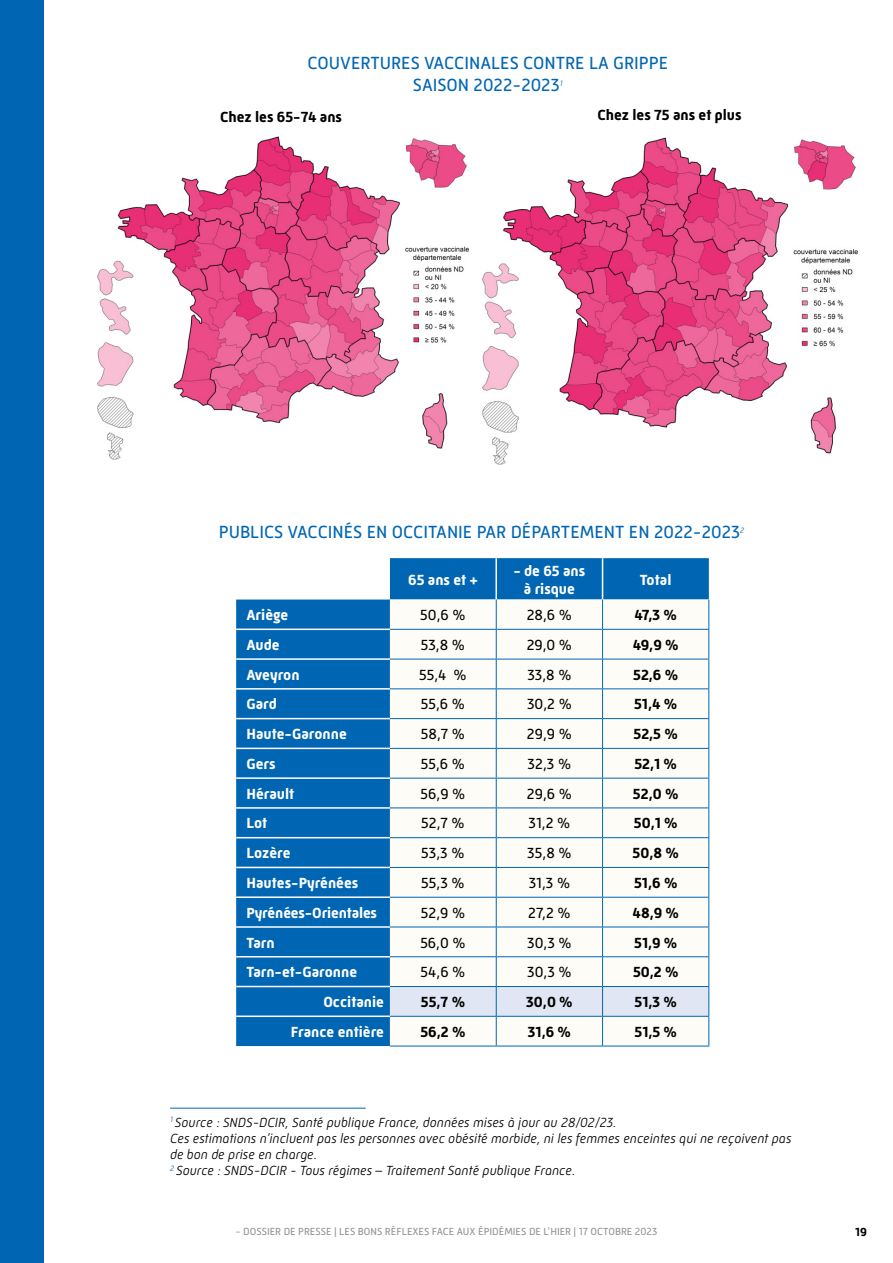
<style>
.page{position:relative;width:893px;height:1263px;background:#fff}
.page>*{position:absolute;margin:0;border:0;box-sizing:border-box;transform-origin:0 0}
.t1{font:18px/21.6px "Mic 32 New";color:#0066b3;text-align:center}
.t2{font:700 15px/18px "Mic 32 New";color:#fff;text-align:center}
.t3{font:15px "Mic 32 New";color:#000}
.t4{font:700 15px "Mic 32 New";color:#000}
.t5{font:italic 300 13.5px/16.2px "Mic 32 New";color:#000}
.t6{font:700 12px "Mic 32 New";color:#000}
.t7{font:10.5px "Mic 32 New";color:#939598}
.t8{font:italic 300 7.8px "Mic 32 New";color:#0066b3}
</style>
<div class="page">
<div style="left:0;top:0;width:44px;height:1263px;background:#0066b3"></div>
<img style="left:98px;top:136px;width:370px;height:324px">
<img style="left:482px;top:137px;width:375px;height:328px">
<hr style="left:170px;top:1108px;width:196px;height:1px;background:#0066b3">
<svg style="left:236px;top:558px;width:473px;height:488px;background:#1472b9"></svg>
<svg style="left:390px;top:599px;width:318px;height:30px"></svg>
<hr style="left:495px;top:558px;width:2px;height:41px;background:#fff">
<hr style="left:602px;top:558px;width:1px;height:41px;background:#fff">
<hr style="left:236px;top:628px;width:154px;height:2px;background:#fff">
<hr style="left:236px;top:658px;width:154px;height:2px;background:#fff">
<hr style="left:236px;top:688px;width:154px;height:2px;background:#fff">
<hr style="left:236px;top:718px;width:154px;height:1px;background:#fff">
<hr style="left:236px;top:748px;width:154px;height:1px;background:#fff">
<hr style="left:236px;top:777px;width:154px;height:2px;background:#fff">
<hr style="left:236px;top:807px;width:154px;height:2px;background:#fff">
<hr style="left:236px;top:837px;width:154px;height:1px;background:#fff">
<hr style="left:236px;top:867px;width:154px;height:1px;background:#fff">
<hr style="left:236px;top:896px;width:154px;height:2px;background:#fff">
<hr style="left:236px;top:926px;width:154px;height:2px;background:#fff">
<hr style="left:236px;top:956px;width:154px;height:1px;background:#fff">
<hr style="left:236px;top:986px;width:154px;height:1px;background:#fff">
<hr style="left:236px;top:1015px;width:154px;height:2px;background:#fff">
<hr style="left:496px;top:599px;width:1px;height:30px;background:#0066b3">
<hr style="left:602px;top:599px;width:1px;height:30px;background:#0066b3">
<hr style="left:708px;top:599px;width:1px;height:30px;background:#0066b3">
<hr style="left:390px;top:629px;width:106px;height:1px;background:#0066b3">
<hr style="left:496px;top:629px;width:107px;height:1px;background:#0066b3">
<hr style="left:603px;top:629px;width:106px;height:1px;background:#0066b3">
<svg style="left:390px;top:630px;width:319px;height:416px"></svg>
<hr style="left:390px;top:1046px;width:106px;height:1px;background:#0066b3">
<hr style="left:496px;top:1046px;width:107px;height:1px;background:#0066b3">
<hr style="left:603px;top:1046px;width:106px;height:1px;background:#0066b3">
<h1 class="t1" style="left:307px;top:52px;width:362px">COUVERTURES VACCINALES CONTRE LA GRIPPE<br>SAISON 2022-2023</h1>
<p class="t8" style="left:560px;top:79px;width:4px">1</p>
<p class="t4" style="left:220px;top:108px;width:124px">Chez les 65-74 ans</p>
<p class="t4" style="left:597px;top:106px;width:146px">Chez les 75 ans et plus</p>
<h1 class="t1" style="left:219px;top:521px;width:523px">PUBLICS VACCINÉS EN OCCITANIE PAR DÉPARTEMENT EN 2022-2023</h1>
<p class="t8" style="left:740px;top:526px;width:6px">2</p>
<p class="t2" style="left:408px;top:570px;width:71px">65 ans et +</p>
<p class="t2" style="left:513px;top:561px;width:73px">- de 65 ans à risque</p>
<p class="t2" style="left:640px;top:570px;width:33px">Total</p>
<p class="t2" style="left:246px;top:606px;width:43px">Ariège</p>
<p class="t3" style="left:420px;top:606px;width:47px">50,6 %</p>
<p class="t3" style="left:527px;top:606px;width:47px">28,6 %</p>
<p class="t4" style="left:634px;top:606px;width:44px">47,3 %</p>
<p class="t2" style="left:246px;top:636px;width:35px">Aude</p>
<p class="t3" style="left:421px;top:636px;width:46px">53,8 %</p>
<p class="t3" style="left:527px;top:636px;width:47px">29,0 %</p>
<p class="t4" style="left:633px;top:636px;width:47px">49,9 %</p>
<p class="t2" style="left:246px;top:665px;width:55px">Aveyron</p>
<p class="t3" style="left:419px;top:666px;width:49px">55,4 %</p>
<p class="t3" style="left:527px;top:666px;width:46px">33,8 %</p>
<p class="t4" style="left:633px;top:666px;width:47px">52,6 %</p>
<p class="t2" style="left:246px;top:695px;width:32px">Gard</p>
<p class="t3" style="left:421px;top:696px;width:46px">55,6 %</p>
<p class="t3" style="left:527px;top:696px;width:46px">30,2 %</p>
<p class="t4" style="left:634px;top:696px;width:45px">51,4 %</p>
<p class="t2" style="left:246px;top:725px;width:102px">Haute-Garonne</p>
<p class="t3" style="left:421px;top:725px;width:46px">58,7 %</p>
<p class="t3" style="left:527px;top:725px;width:46px">29,9 %</p>
<p class="t4" style="left:633px;top:725px;width:46px">52,5 %</p>
<p class="t2" style="left:246px;top:755px;width:31px">Gers</p>
<p class="t3" style="left:421px;top:755px;width:46px">55,6 %</p>
<p class="t3" style="left:528px;top:755px;width:45px">32,3 %</p>
<p class="t4" style="left:634px;top:755px;width:44px">52,1 %</p>
<p class="t2" style="left:246px;top:785px;width:49px">Hérault</p>
<p class="t3" style="left:421px;top:785px;width:46px">56,9 %</p>
<p class="t3" style="left:527px;top:785px;width:47px">29,6 %</p>
<p class="t4" style="left:633px;top:785px;width:47px">52,0 %</p>
<p class="t2" style="left:246px;top:814px;width:22px">Lot</p>
<p class="t3" style="left:421px;top:815px;width:45px">52,7 %</p>
<p class="t3" style="left:529px;top:815px;width:43px">31,2 %</p>
<p class="t4" style="left:634px;top:815px;width:45px">50,1 %</p>
<p class="t2" style="left:246px;top:844px;width:46px">Lozère</p>
<p class="t3" style="left:421px;top:844px;width:45px">53,3 %</p>
<p class="t3" style="left:527px;top:844px;width:46px">35,8 %</p>
<p class="t4" style="left:633px;top:844px;width:48px">50,8 %</p>
<p class="t2" style="left:246px;top:874px;width:113px">Hautes-Pyrénées</p>
<p class="t3" style="left:421px;top:874px;width:45px">55,3 %</p>
<p class="t3" style="left:529px;top:874px;width:43px">31,3 %</p>
<p class="t4" style="left:634px;top:874px;width:45px">51,6 %</p>
<p class="t2" style="left:246px;top:904px;width:132px">Pyrénées-Orientales</p>
<p class="t3" style="left:421px;top:904px;width:46px">52,9 %</p>
<p class="t3" style="left:528px;top:904px;width:44px">27,2 %</p>
<p class="t4" style="left:632px;top:904px;width:48px">48,9 %</p>
<p class="t2" style="left:247px;top:933px;width:30px">Tarn</p>
<p class="t3" style="left:420px;top:934px;width:47px">56,0 %</p>
<p class="t3" style="left:527px;top:934px;width:46px">30,3 %</p>
<p class="t4" style="left:634px;top:934px;width:45px">51,9 %</p>
<p class="t2" style="left:247px;top:963px;width:112px">Tarn-et-Garonne</p>
<p class="t3" style="left:421px;top:963px;width:46px">54,6 %</p>
<p class="t3" style="left:527px;top:963px;width:46px">30,3 %</p>
<p class="t4" style="left:633px;top:963px;width:47px">50,2 %</p>
<p class="t2" style="left:323px;top:993px;width:62px">Occitanie</p>
<p class="t4" style="left:421px;top:993px;width:46px">55,7 %</p>
<p class="t4" style="left:526px;top:993px;width:48px">30,0 %</p>
<p class="t4" style="left:634px;top:993px;width:44px">51,3 %</p>
<p class="t2" style="left:291px;top:1023px;width:95px">France entière</p>
<p class="t4" style="left:420px;top:1023px;width:47px">56,2 %</p>
<p class="t4" style="left:528px;top:1023px;width:45px">31,6 %</p>
<p class="t4" style="left:634px;top:1023px;width:44px">51,5 %</p>
<p class="t5" style="left:170px;top:1114px;width:623px"><sup>1</sup> Source : SNDS-DCIR, Santé publique France, données mises à jour au 28/02/23.<br>Ces estimations n’incluent pas les personnes avec obésité morbide, ni les femmes enceintes qui ne reçoivent pas de bon de prise en charge.<br><sup>2</sup> Source : SNDS-DCIR - Tous régimes – Traitement Santé publique France.</p>
<p class="t7" style="left:236px;top:1225px;width:423px">- DOSSIER DE PRESSE | LES BONS RÉFLEXES FACE AUX ÉPIDÉMIES DE L'HIER | 17 OCTOBRE 2023</p>
<p class="t6" style="left:855px;top:1225px;width:13px">19</p>
</div>
